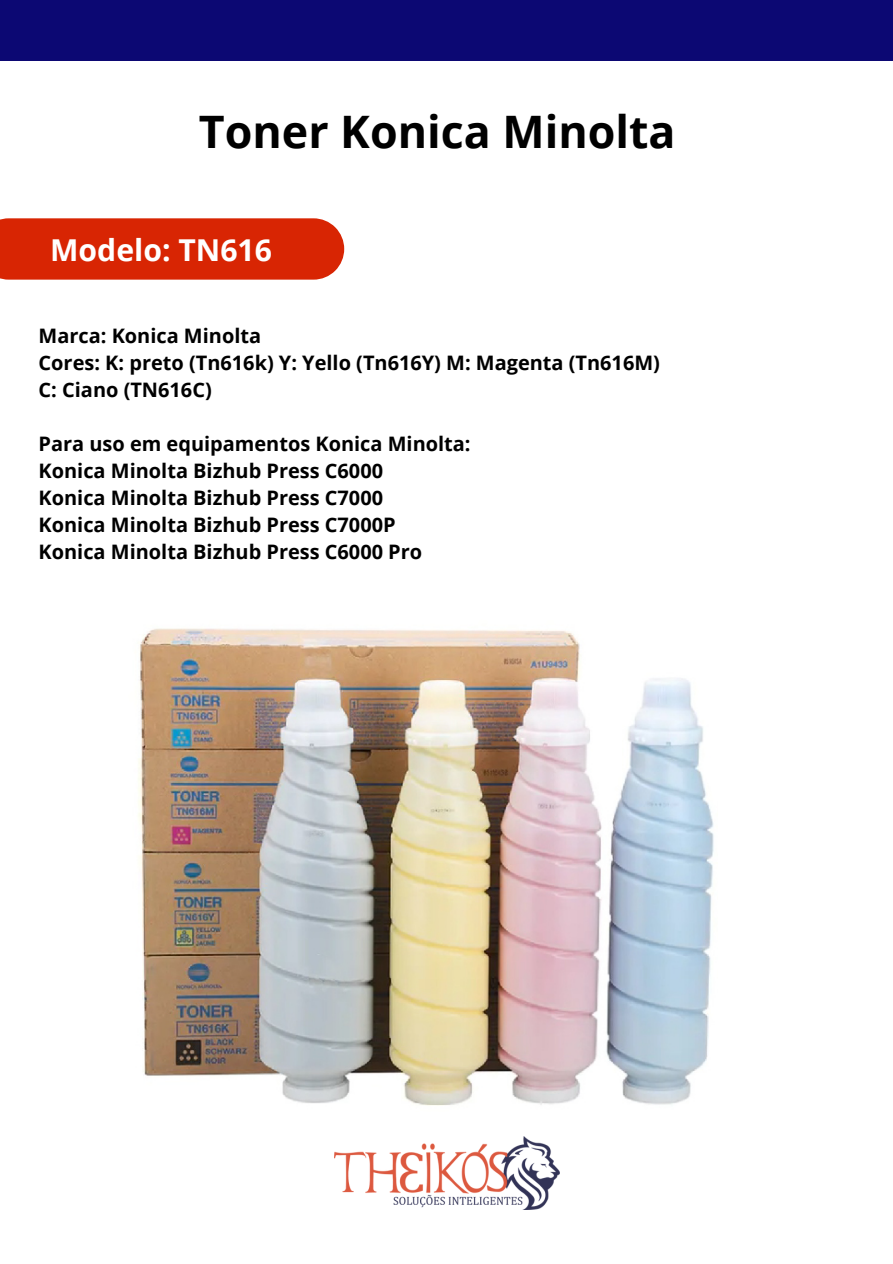
<style>
.page{position:relative;width:893px;height:1264px;background:#fff}
.page>*{position:absolute;margin:0;border:0;box-sizing:border-box;transform-origin:0 0}
.t1{font:700 44.7px "Open Sans";color:#000}
.t2{font:700 30.15px "Open Sans";color:#fff}
.t3{font:700 19.95px "Open Sans";color:#000}
</style>
<div class="page">
<div style="left:0;top:0;width:892px;height:61px;background:#0c0873"></div>
<img style="left:334px;top:1136px;width:225px;height:73px">
<div style="left:0;top:218px;width:344px;height:61px;background:#d82503"></div>
<img style="left:138px;top:628px;width:576px;height:478px">
<p class="t1" style="left:199px;top:100px;width:478px">Toner Konica Minolta</p>
<p class="t2" style="left:50px;top:228px;width:223px">Modelo: TN616</p>
<p class="t3" style="left:39px;top:321px;width:224px">Marca: Konica Minolta</p>
<p class="t3" style="left:39px;top:348px;width:623px">Cores: K: preto (Tn616k) Y: Yello (Tn616Y) M: Magenta (Tn616M)</p>
<p class="t3" style="left:39px;top:375px;width:175px">C: Ciano (TN616C)</p>
<p class="t3" style="left:39px;top:429px;width:433px">Para uso em equipamentos Konica Minolta:</p>
<p class="t3" style="left:39px;top:456px;width:346px">Konica Minolta Bizhub Press C6000</p>
<p class="t3" style="left:39px;top:483px;width:346px">Konica Minolta Bizhub Press C7000</p>
<p class="t3" style="left:39px;top:510px;width:358px">Konica Minolta Bizhub Press C7000P</p>
<p class="t3" style="left:39px;top:537px;width:385px">Konica Minolta Bizhub Press C6000 Pro</p>
</div>
